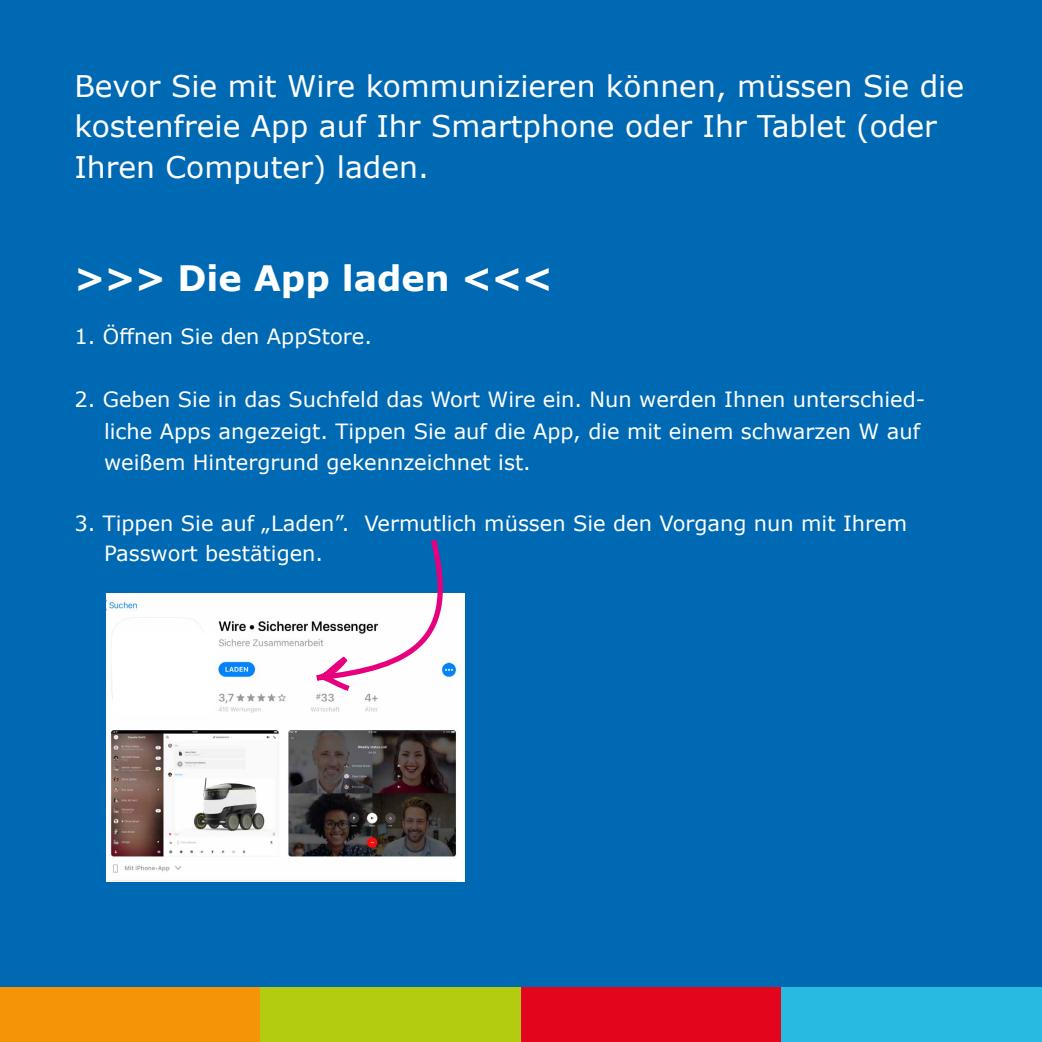
<style>
.page{position:relative;width:1042px;height:1042px;background:#fff}
.page>*{position:absolute;margin:0;border:0;box-sizing:border-box;transform-origin:0 0}
.t1{font:700 35px "Verdana";color:#fff}
.t2{font:29.75px/40.2px "Verdana";color:#fff}
.t3{font:21px/31.5px "Verdana";color:#fff}
</style>
<div class="page">
<div style="left:0;top:0;width:1042px;height:987px;background:#0069b4"></div>
<img style="left:107px;top:593px;width:357px;height:288px">
<svg style="left:239px;top:539px;width:219px;height:156px"></svg>
<div style="left:0;top:987px;width:260px;height:55px;background:#f49406"></div>
<div style="left:260px;top:987px;width:261px;height:55px;background:#b4cc0f"></div>
<div style="left:521px;top:987px;width:260px;height:55px;background:#e3051b"></div>
<div style="left:781px;top:987px;width:261px;height:55px;background:#28bbe1"></div>
<div style="left:113px;top:632px;width:100px;height:82px;background:#fff"></div>
<h2 class="t2" style="left:74px;top:66px;width:891px">Bevor Sie mit Wire kommunizieren können, müssen Sie die kostenfreie App auf Ihr Smartphone oder Ihr Tablet (oder<br>Ihren Computer) laden.</h2>
<h1 class="t1" style="left:74px;top:254px;width:480px">&gt;&gt;&gt; Die App laden &lt;&lt;&lt;</h1>
<p class="t3" style="left:74px;top:320px;width:299px">1. Öffnen Sie den AppStore.</p>
<p class="t3" style="left:104px;top:383px;width:823px;text-indent:-30px">2. Geben Sie in das Suchfeld das Wort Wire ein. Nun werden Ihnen unterschied&shy;liche Apps angezeigt. Tippen Sie auf die App, die mit einem schwarzen W auf weißem Hintergrund gekennzeichnet ist.</p>
<p class="t3" style="left:104px;top:508px;width:804px;line-height:29.8px;text-indent:-30px">3. Tippen Sie auf „Laden”. Vermutlich müssen Sie den Vorgang nun mit Ihrem<br>Passwort bestätigen.</p>
</div>
